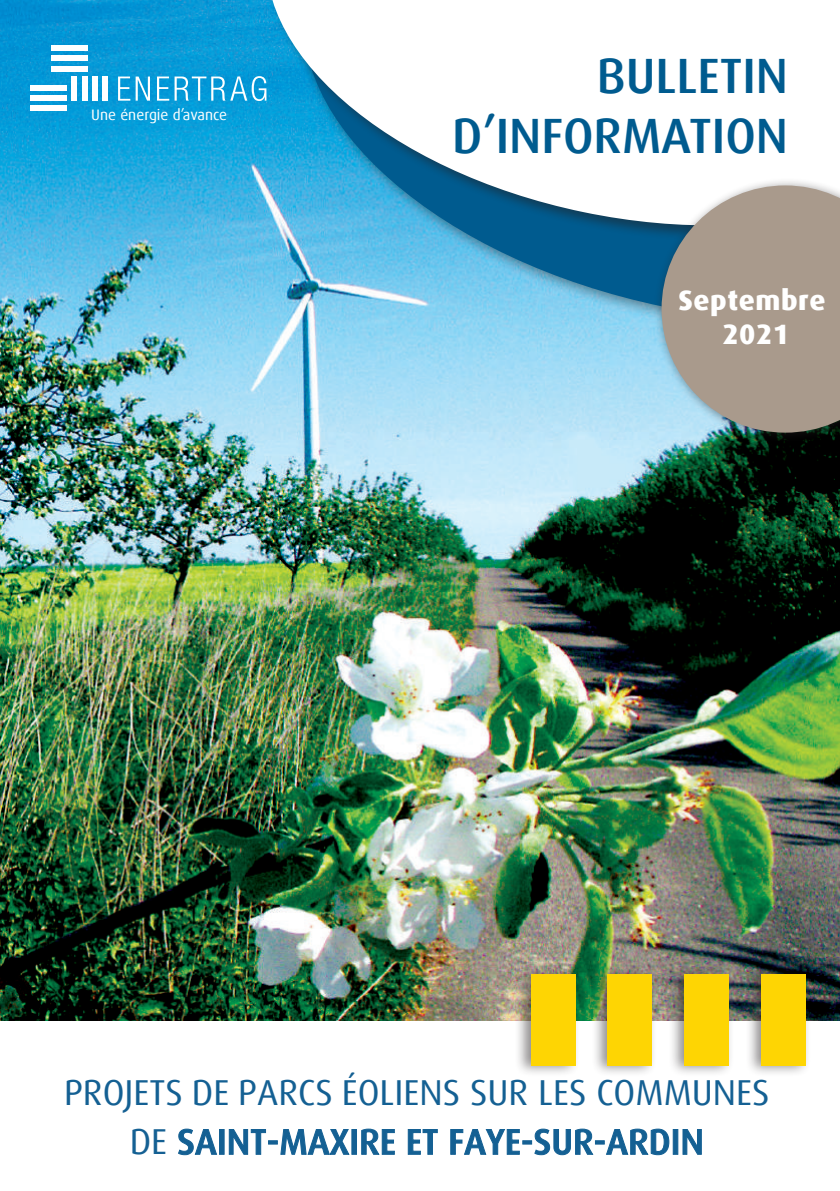
<style>
.page{position:relative;width:840px;height:1191px;background:#fff}
.page>*{position:absolute;margin:0;border:0;box-sizing:border-box;transform-origin:0 0}
.t1{font:500 49.6px/59.6px "Dax Offc";color:#005b8f;text-align:right}
.t2{font:36px/49.2px "Dax Offc";color:#146093;text-align:center}
.t3{font:800 28px/33.6px "Dax Offc";letter-spacing:.02em;color:#fff;text-align:center}
.t4{font:15.2px "Dax Offc";color:#fff}
.s1{font-weight:500}
</style>
<div class="page">
<img style="left:0;top:0;width:839px;height:1020px">
<svg style="left:280px;top:253px;width:372px;height:100px;background:#75bfe2"></svg>
<svg style="left:246px;top:0;width:593px;height:253px"></svg>
<div style="left:652px;top:177px;width:187px;height:268px;background:#231f20;opacity:.5"></div>
<svg style="left:661px;top:185px;width:178px;height:247px;background:#a8a198"></svg>
<div style="left:514px;top:964px;width:296px;height:113px;background:#231f20;opacity:.5"></div>
<div style="left:683px;top:974px;width:45px;height:92px;background:#fed503"></div>
<div style="left:607px;top:974px;width:45px;height:92px;background:#fed503"></div>
<div style="left:760px;top:974px;width:45px;height:92px;background:#fed503"></div>
<div style="left:530px;top:974px;width:45px;height:92px;background:#fed503"></div>
<svg style="left:118px;top:77px;width:32px;height:24px"></svg>
<svg style="left:157px;top:76px;width:109px;height:25px;background:#41b1e0"></svg>
<div style="left:102px;top:76px;width:6px;height:25px;background:#fff"></div>
<div style="left:92px;top:76px;width:5px;height:25px;background:#fff"></div>
<div style="left:82px;top:76px;width:5px;height:25px;background:#fff"></div>
<div style="left:72px;top:76px;width:5px;height:25px;background:#fff"></div>
<div style="left:30px;top:96px;width:36px;height:5px;background:#fff"></div>
<div style="left:30px;top:106px;width:36px;height:5px;background:#fff"></div>
<div style="left:30px;top:85px;width:36px;height:5px;background:#fff"></div>
<div style="left:51px;top:56px;width:36px;height:5px;background:#fff"></div>
<div style="left:51px;top:66px;width:36px;height:5px;background:#fff"></div>
<div style="left:51px;top:46px;width:36px;height:5px;background:#fff"></div>
<p class="t4" style="left:91px;top:105px;width:137px">Une énergie d’avance</p>
<h1 class="t1" style="left:452px;top:47px;width:337px">BULLETIN<br>D’INFORMATION</h1>
<p class="t3" style="left:678px;top:284px;width:148px">Septembre<br>2021</p>
<p class="t2" style="left:64px;top:1068px;width:706px">PROJETS DE PARCS ÉOLIENS SUR LES COMMUNES<br>DE <span class="s1">SAINT-MAXIRE ET FAYE-SUR-ARDIN</span></p>
</div>
